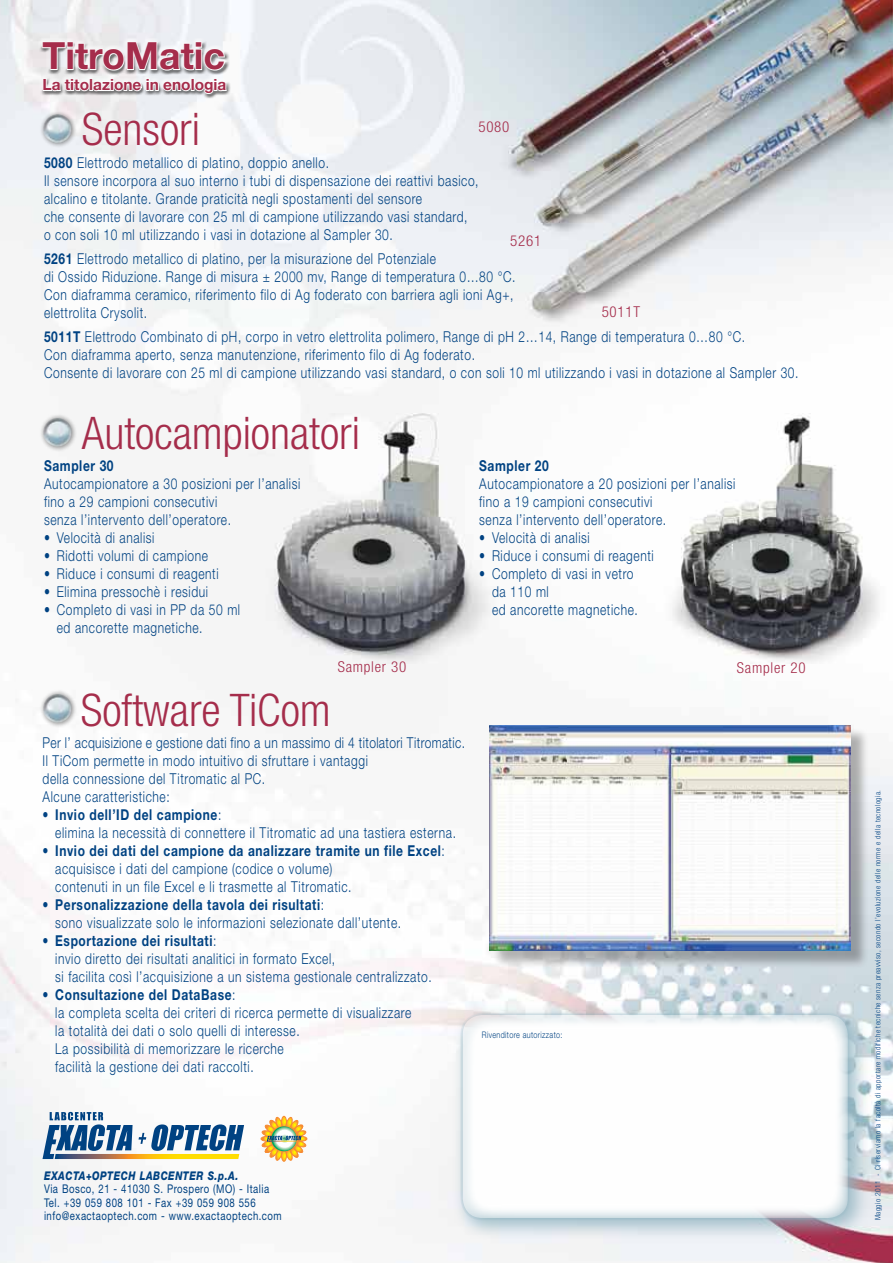
<style>
.page{position:relative;width:893px;height:1263px;background:#fff}
.page>*{position:absolute;margin:0;border:0;box-sizing:border-box;transform-origin:0 0}
.t1{font:300 condensed 45px "Helvetica Neue LT Std";color:#a52d4b}
.t2{font:700 37.5px "Helvetica Neue LT Std";color:#a52d4b}
.t3{font:700 15.45px "Helvetica Neue LT Std";color:#a52d4b}
.t4{font:300 15px/18px "Helvetica Neue LT Std";letter-spacing:.05em;color:#004282;scale:.8 1}
.t5{font:300 condensed 15px "Helvetica Neue LT Std";letter-spacing:.05em;color:#a52d4b}
.t6{font:700 15px "Helvetica Neue LT Std";letter-spacing:.05em;color:#004282;scale:.8 1}
.t7{font:12px/13.5px "Helvetica Neue LT Std";letter-spacing:.05em;color:#004282;scale:.8 1}
.t8{font:italic 800 12px "Helvetica Neue LT Std";letter-spacing:.05em;color:#004282;scale:.8 1}
.t9{font:300 9px "Helvetica Neue LT Std";letter-spacing:.05em;color:#004282;scale:.8 1}
.t10{font:300 condensed 7.5px "Helvetica Neue LT Std";letter-spacing:.05em;color:#004282}
.s1{font-weight:700}
</style>
<div class="page">
<img style="left:0;top:0;width:893px;height:1263px">
<svg style="left:261px;top:1116px;width:46px;height:46px"></svg>
<svg style="left:43px;top:1112px;width:201px;height:47px"></svg>
<div style="left:451px;top:1004px;width:419px;height:236px;background:#8fb3c0;opacity:.75"></div>
<div style="left:462px;top:1014px;width:387px;height:205px;background:#fff;border-radius:21px"></div>
<div style="left:460px;top:1012px;width:390px;height:208px;border:2px solid #8fb3c0;border-radius:21px"></div>
<div style="left:39px;top:110px;width:38px;height:38px;background:#000;opacity:.4"></div>
<img style="left:43px;top:114px;width:29px;height:29px;border-radius:15px">
<div style="left:39px;top:413px;width:38px;height:39px;background:#000;opacity:.4"></div>
<img style="left:43px;top:418px;width:29px;height:29px;border-radius:15px">
<div style="left:39px;top:689px;width:38px;height:39px;background:#000;opacity:.4"></div>
<img style="left:43px;top:694px;width:29px;height:29px;border-radius:15px">
<div style="left:38px;top:38px;width:190px;height:35px;background:#ebedf0"></div>
<div style="left:39px;top:39px;width:191px;height:36px;background:#000;opacity:.5"></div>
<svg style="left:42px;top:41px;width:184px;height:30px"></svg>
<div style="left:39px;top:74px;width:190px;height:20px;background:#edeef1"></div>
<div style="left:39px;top:76px;width:192px;height:23px;background:#000;opacity:.5"></div>
<svg style="left:42px;top:78px;width:187px;height:17px"></svg>
<div style="left:492px;top:727px;width:377px;height:242px;background:#000;opacity:.3"></div>
<img style="left:490px;top:725px;width:360px;height:225px">
<h2 class="t2" style="left:43px;top:33px;width:184px">TitroMatic</h2>
<p class="t3" style="left:43px;top:75px;width:185px">La titolazione in enologia</p>
<h1 class="t1" style="left:82px;top:103px;width:120px">Sensori</h1>
<p class="t5" style="left:478px;top:118px;width:33px">5080</p>
<p class="t4" style="left:44px;top:153px;width:545px"><span class="s1">5080</span> Elettrodo metallico di platino, doppio anello.<br>Il sensore incorpora al suo interno i tubi di dispensazione dei reattivi basico, alcalino e titolante. Grande praticità negli spostamenti del sensore<br>che consente di lavorare con 25 ml di campione utilizzando vasi standard,<br>o con soli 10 ml utilizzando i vasi in dotazione al Sampler 30.</p>
<p class="t4" style="left:44px;top:249px;width:591px"><span class="s1">5261</span> Elettrodo metallico di platino, per la misurazione del Potenziale<br>di Ossido Riduzione. Range di misura ± 2000 mv, Range di temperatura 0…80 °C.<br>Con diaframma ceramico, riferimento filo di Ag foderato con barriera agli ioni Ag+, elettrolita Crysolit.</p>
<p class="t4" style="left:44px;top:327px;width:945px"><span class="s1">5011T</span> Elettrodo Combinato di pH, corpo in vetro elettrolita polimero, Range di pH 2…14, Range di temperatura 0…80 °C.<br>Con diaframma aperto, senza manutenzione, riferimento filo di Ag foderato.<br>Consente di lavorare con 25 ml di campione utilizzando vasi standard, o con soli 10 ml utilizzando i vasi in dotazione al Sampler 30.</p>
<p class="t5" style="left:510px;top:232px;width:33px">5261</p>
<p class="t5" style="left:602px;top:303px;width:40px">5011T</p>
<h1 class="t1" style="left:82px;top:407px;width:280px">Autocampionatori</h1>
<p class="t6" style="left:44px;top:457px;width:89px">Sampler 30</p>
<p class="t4" style="left:44px;top:475px;width:322px">Autocampionatore a 30 posizioni per l’analisi fino a 29 campioni consecutivi<br>senza l’intervento dell’operatore.</p>
<p class="t4" style="left:44px;top:529px;width:140px">• Velocità di analisi</p>
<p class="t4" style="left:44px;top:547px;width:206px">• Ridotti volumi di campione</p>
<p class="t4" style="left:44px;top:565px;width:220px">• Riduce i consumi di reagenti</p>
<p class="t4" style="left:44px;top:583px;width:207px">• Elimina pressochè i residui</p>
<p class="t4" style="left:57px;top:601px;width:231px;text-indent:-13px">• Completo di vasi in PP da 50 ml ed ancorette magnetiche.</p>
<p class="t6" style="left:479px;top:457px;width:89px">Sampler 20</p>
<p class="t4" style="left:479px;top:475px;width:322px">Autocampionatore a 20 posizioni per l’analisi fino a 19 campioni consecutivi<br>senza l’intervento dell’operatore.</p>
<p class="t4" style="left:479px;top:529px;width:140px">• Velocità di analisi</p>
<p class="t4" style="left:479px;top:547px;width:220px">• Riduce i consumi di reagenti</p>
<p class="t4" style="left:492px;top:565px;width:184px;text-indent:-13px">• Completo di vasi in vetro da 110 ml<br>ed ancorette magnetiche.</p>
<h1 class="t1" style="left:81px;top:684px;width:251px">Software TiCom</h1>
<p class="t5" style="left:338px;top:658px;width:70px">Sampler 30</p>
<p class="t5" style="left:737px;top:659px;width:70px">Sampler 20</p>
<p class="t4" style="left:43px;top:733px;width:530px">Per l’ acquisizione e gestione dati fino a un massimo di 4 titolatori Titromatic.<br>Il TiCom permette in modo intuitivo di sfruttare i vantaggi<br>della connessione del Titromatic al PC.<br>Alcune caratteristiche:</p>
<p class="t4" style="left:55px;top:805px;width:502px;text-indent:-13px">• <span class="s1">Invio dell’ID del campione</span>:<br>elimina la necessità di connettere il Titromatic ad una tastiera esterna.</p>
<p class="t4" style="left:55px;top:841px;width:489px;text-indent:-13px">• <span class="s1">Invio dei dati del campione da analizzare tramite un file Excel</span>: acquisisce i dati del campione (codice o volume)<br>contenuti in un file Excel e li trasmette al Titromatic.</p>
<p class="t4" style="left:55px;top:895px;width:434px;text-indent:-13px">• <span class="s1">Personalizzazione della tavola dei risultati</span>:<br>sono visualizzate solo le informazioni selezionate dall’utente.</p>
<p class="t4" style="left:55px;top:931px;width:472px;text-indent:-13px">• <span class="s1">Esportazione dei risultati</span>:<br>invio diretto dei risultati analitici in formato Excel,<br>si facilita così l’acquisizione a un sistema gestionale centralizzato.</p>
<p class="t4" style="left:55px;top:985px;width:446px;text-indent:-13px">• <span class="s1">Consultazione del DataBase</span>:<br>la completa scelta dei criteri di ricerca permette di visualizzare la totalità dei dati o solo quelli di interesse.<br>La possibilità di memorizzare le ricerche<br>facilità la gestione dei dati raccolti.</p>
<p class="t9" style="left:482px;top:1029px;width:102px">Rivenditore autorizzato:</p>
<p class="t8" style="left:44px;top:1168px;width:245px">EXACTA+OPTECH LABCENTER S.p.A.</p>
<p class="t7" style="left:44px;top:1182px;width:299px">Via Bosco, 21 - 41030 S. Prospero (MO) - Italia<br>Tel. +39 059 808 101 - Fax +39 059 908 556 info@exactaoptech.com - www.exactaoptech.com</p>
<p class="t10" style="left:874px;top:1220px;width:432px;rotate:-90deg">Maggio 2011 - Ci riserviamo la facoltà di apportare modifiche tecniche senza preavviso, secondo l’evoluzione delle norme e della tecnologia.</p>
</div>
